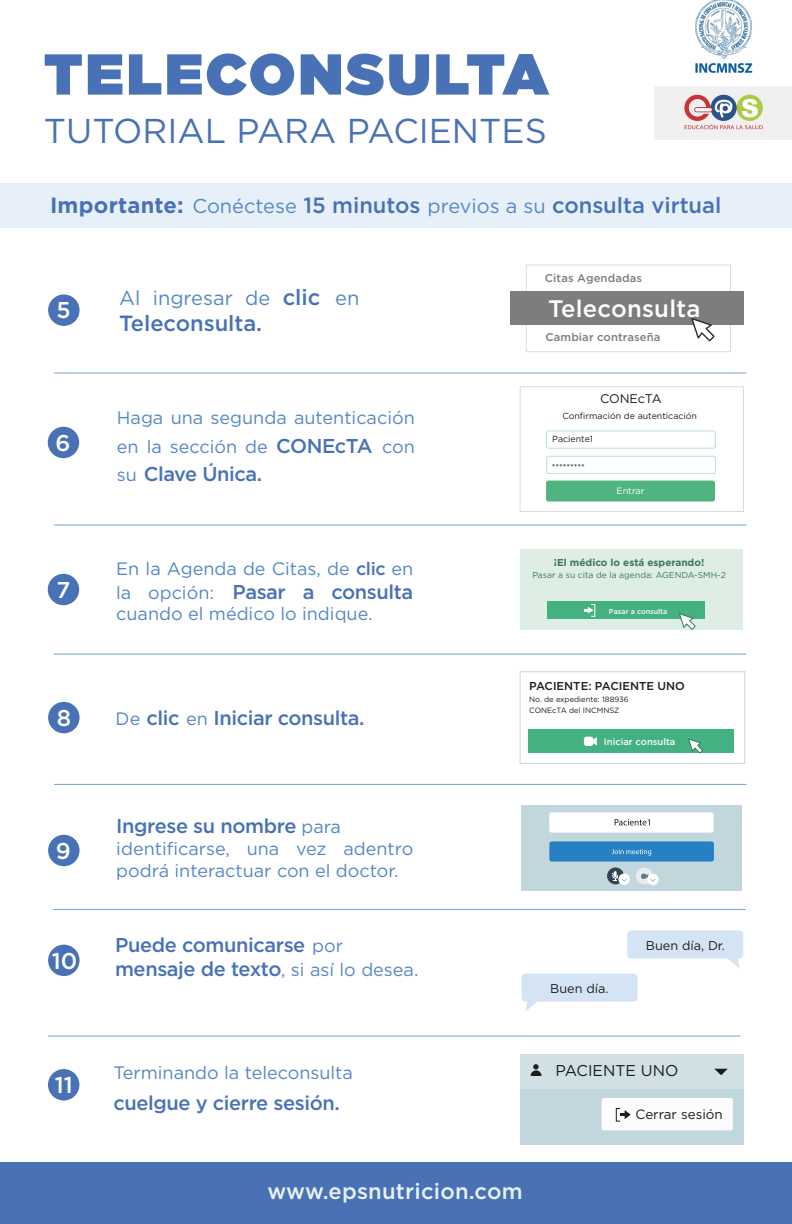
<style>
.page{position:relative;width:792px;height:1224px;background:#fff}
.page>*{position:absolute;margin:0;border:0;box-sizing:border-box;transform-origin:0 0}
.t1{font:900 57.6px "Gotham";letter-spacing:.05em;color:#4972b6}
.t2{font:34.5px "Gotham";color:#4972b6}
.t3{font:500 23.9px "Gotham";letter-spacing:.01em;color:#fff}
.t4{font:500 22.9px "Gotham";color:#fff}
.t5{font:500 22px "Gotham";letter-spacing:-.005em;color:#4972b6}
.t6{font:500 22px "Gotham";letter-spacing:.01em;color:#e8f1f4}
.t7{font:500 20px/24px "Gotham";letter-spacing:-.02em;color:#4972b6}
.t8{font:20px "Gotham";color:#5587c6}
.t9{font:18px/28.8px "Gotham";color:#5587c6}
.t10{font:15.7px "Gotham";color:#1d1d1b}
.t11{font:13.4px "Gotham";color:#1d1d1b}
.t12{font:12.7px "Gotham";color:#1d1d1b}
.t13{font:12.5px "Gotham";letter-spacing:-.005em;color:#1d1d1b}
.t14{font:500 11.4px "Gotham";color:#1d1d1b}
.t15{font:500 11.3px "Gotham";letter-spacing:.01em;color:#7b7d7f}
.t16{font:700 10px "Gotham";color:#3e775b}
.t17{font:500 9.4px "Gotham";color:#fbfbfd}
.t18{font:9.1px "Gotham";color:#fff}
.t19{font:8.9px "Gotham";color:#1d1d1b}
.t20{font:8.6px "Gotham";color:#3e775b}
.t21{font:8.5px "Gotham";color:#1d1d1b}
.t22{font:7.6px/11.4px "Gotham";color:#1d1d1b}
.t23{font:500 7.2px "Gotham";color:#fbfbfd}
.s1{font-weight:700}
.s2{font-weight:400;font-size:20px;color:#5587c6}
.s3{font-weight:500;font-size:22px;color:#4972b6}
.s4{font-weight:500;font-size:20px;color:#4972b6}
.s5{font-weight:400;font-size:18px;color:#5587c6}
.s6{font-weight:500;color:#4972b6}
</style>
<div class="page">
<div style="left:0;top:183px;width:791px;height:45px;background:#e7f0f9"></div>
<div style="left:0;top:1163px;width:792px;height:61px;background:#4972b6"></div>
<img style="left:654px;top:0;width:138px;height:139px">
<div style="left:48px;top:294px;width:32px;height:32px;background:#4972b6;border-radius:50%"></div>
<div style="left:48px;top:427px;width:31px;height:31px;background:#4972b6;border-radius:50%"></div>
<div style="left:48px;top:574px;width:31px;height:31px;background:#4972b6;border-radius:50%"></div>
<div style="left:48px;top:702px;width:32px;height:31px;background:#4972b6;border-radius:50%"></div>
<div style="left:48px;top:835px;width:32px;height:31px;background:#4972b6;border-radius:50%"></div>
<div style="left:48px;top:945px;width:32px;height:31px;background:#4972b6;border-radius:50%"></div>
<div style="left:48px;top:1069px;width:31px;height:32px;background:#4972b6;border-radius:50%"></div>
<hr style="left:54px;top:525px;width:693px;height:1px;background:#77a2d6">
<hr style="left:54px;top:654px;width:692px;height:1px;background:#77a2d6">
<hr style="left:54px;top:784px;width:692px;height:1px;background:#77a2d6">
<hr style="left:53px;top:909px;width:693px;height:1px;background:#77a2d6">
<hr style="left:48px;top:1036px;width:692px;height:1px;background:#77a2d6">
<hr style="left:54px;top:373px;width:692px;height:1px;background:#77a2d6">
<div style="left:520px;top:671px;width:225px;height:93px;background:#fff;border:1px solid #d3d2d2"></div>
<div style="left:526px;top:264px;width:205px;height:88px;background:#fff;border:1px solid #d3d2d2"></div>
<div style="left:511px;top:291px;width:233px;height:33px;background:#7b7d7f"></div>
<svg style="left:691px;top:318px;width:24px;height:24px"></svg>
<div style="left:520px;top:386px;width:224px;height:126px;background:#fff;border:1px solid #d3d2d2"></div>
<div style="left:546px;top:430px;width:170px;height:19px;border:1px solid #bcdfda;border-radius:2px"></div>
<div style="left:546px;top:456px;width:170px;height:18px;border:1px solid #bcdfda;border-radius:2px"></div>
<div style="left:546px;top:481px;width:169px;height:21px;background:#50b480;border-radius:2px"></div>
<div style="left:520px;top:549px;width:223px;height:81px;background:#deeee5"></div>
<div style="left:547px;top:602px;width:158px;height:17px;background:#44b180"></div>
<div style="left:591px;top:604px;width:4px;height:13px;border:1px solid #fff"></div>
<svg style="left:584px;top:607px;width:10px;height:7px"></svg>
<svg style="left:679px;top:613px;width:17px;height:17px"></svg>
<div style="left:528px;top:729px;width:206px;height:23px;background:#44b180"></div>
<div style="left:584px;top:737px;width:9px;height:9px;background:#fff;border-radius:3px"></div>
<svg style="left:593px;top:737px;width:4px;height:9px"></svg>
<svg style="left:688px;top:739px;width:15px;height:15px"></svg>
<svg style="left:627px;top:930px;width:116px;height:38px"></svg>
<svg style="left:522px;top:974px;width:116px;height:38px"></svg>
<div style="left:522px;top:805px;width:220px;height:85px;background:#c2d7dd"></div>
<div style="left:549px;top:812px;width:165px;height:21px;background:#fff;border-radius:3px"></div>
<div style="left:549px;top:841px;width:165px;height:21px;background:#2680c3;border-radius:3px"></div>
<div style="left:607px;top:867px;width:17px;height:17px;background:#324454;border-radius:50%"></div>
<div style="left:636px;top:868px;width:17px;height:17px;background:#e7ebf2;border-radius:50%"></div>
<div style="left:618px;top:874px;width:12px;height:11px;background:#fff;border-radius:50%"></div>
<svg style="left:612px;top:871px;width:15px;height:10px"></svg>
<div style="left:647px;top:874px;width:12px;height:11px;background:#fff;border-radius:50%"></div>
<svg style="left:641px;top:874px;width:15px;height:8px"></svg>
<svg style="left:612px;top:849px;width:39px;height:7px"></svg>
<svg style="left:615px;top:819px;width:35px;height:6px"></svg>
<div style="left:520px;top:1055px;width:223px;height:90px;background:#c2d7dd"></div>
<div style="left:520px;top:1054px;width:223px;height:35px;background:#d0e0e4"></div>
<div style="left:602px;top:1098px;width:131px;height:32px;background:#fcfbfd;border-radius:2px"></div>
<div style="left:616px;top:1108px;width:5px;height:14px;border:1px solid #201e1b"></div>
<svg style="left:620px;top:1110px;width:11px;height:9px"></svg>
<svg style="left:714px;top:1069px;width:14px;height:6px"></svg>
<svg style="left:531px;top:1064px;width:11px;height:12px"></svg>
<h1 class="t1" style="left:44px;top:33px;width:506px">TELECONSULTA</h1>
<h2 class="t2" style="left:44px;top:108px;width:504px">TUTORIAL PARA PACIENTES</h2>
<p class="t5" style="left:50px;top:191px;width:673px"><span class="s1">Importante:</span> <span class="s2">Conéctese</span> 15 minutos <span class="s2">previos a su</span> consulta virtual</p>
<p class="t4" style="left:57px;top:295px;width:16px">5</p>
<p class="t4" style="left:56px;top:428px;width:16px">6</p>
<p class="t4" style="left:57px;top:575px;width:15px">7</p>
<p class="t4" style="left:57px;top:703px;width:16px">8</p>
<p class="t4" style="left:56px;top:836px;width:16px">9</p>
<p class="t4" style="left:52px;top:945px;width:27px">10</p>
<p class="t4" style="left:55px;top:1070px;width:20px">11</p>
<p class="t8" style="left:119px;top:285px;width:242px">Al ingresar de <span class="s3">clic</span> en</p>
<p class="t5" style="left:119px;top:309px;width:144px">Teleconsulta.</p>
<p class="t9" style="left:117px;top:403px;width:299px">Haga una segunda autenticación en la sección de <span class="s4">CONEcTA</span> con</p>
<p class="t7" style="left:117px;top:462px;width:147px"><span class="s5">su</span> Clave Única.</p>
<p class="t9" style="left:116px;top:554px;width:299px">En la Agenda de Citas, de <span class="s6">clic</span> en</p>
<p class="t7" style="left:116px;top:579px;width:299px"><span class="s5">la opción:</span> Pasar a consulta</p>
<p class="t9" style="left:116px;top:599px;width:258px">cuando el médico lo indique.</p>
<p class="t7" style="left:116px;top:706px;width:251px"><span class="s5">De</span> clic <span class="s5">en</span> Iniciar consulta.</p>
<p class="t15" style="left:545px;top:271px;width:99px">Citas Agendadas</p>
<h3 class="t3" style="left:548px;top:293px;width:154px">Teleconsulta</h3>
<p class="t15" style="left:545px;top:330px;width:117px">Cambiar contraseña</p>
<p class="t13" style="left:600px;top:390px;width:63px">CONEcTA</p>
<p class="t19" style="left:562px;top:410px;width:136px">Confirmación de autenticación</p>
<p class="t19" style="left:552px;top:434px;width:42px">Paciente1</p>
<p class="t21" style="left:552px;top:462px;width:35px">*********</p>
<p class="t18" style="left:617px;top:485px;width:29px">Entrar</p>
<p class="t16" style="left:554px;top:555px;width:152px">¡El médico lo está esperando!</p>
<p class="t20" style="left:532px;top:570px;width:195px">Pasar a su cita de la agenda: AGENDA-SMH-2</p>
<p class="t23" style="left:609px;top:606px;width:60px">Pasar a consulta</p>
<p class="t14" style="left:529px;top:679px;width:157px">PACIENTE: PACIENTE UNO</p>
<p class="t22" style="left:529px;top:693px;width:101px">No. de expediente: 188936<br>CONEcTA del INCMNSZ</p>
<p class="t17" style="left:604px;top:735px;width:73px">Iniciar consulta</p>
<p class="t7" style="left:116px;top:814px;width:226px">Ingrese su nombre <span class="s5">para</span></p>
<p class="t9" style="left:116px;top:837px;width:298px;line-height:21.6px">identificarse, una vez adentro podrá interactuar con el doctor.</p>
<p class="t7" style="left:115px;top:933px;width:305px">Puede comunicarse <span class="s5">por </span>mensaje de texto<span class="s5">, si así lo desea.</span></p>
<p class="t9" style="left:113px;top:1057px;width:241px">Terminando la teleconsulta</p>
<p class="t7" style="left:113px;top:1090px;width:228px">cuelgue y cierre sesión.</p>
<p class="t6" style="left:267px;top:1176px;width:257px">www.epsnutricion.com</p>
<p class="t12" style="left:550px;top:980px;width:60px">Buen día.</p>
<p class="t12" style="left:646px;top:937px;width:81px">Buen día, Dr.</p>
<p class="t10" style="left:555px;top:1060px;width:124px">PACIENTE UNO</p>
<p class="t11" style="left:636px;top:1106px;width:89px">Cerrar sesión</p>
</div>
